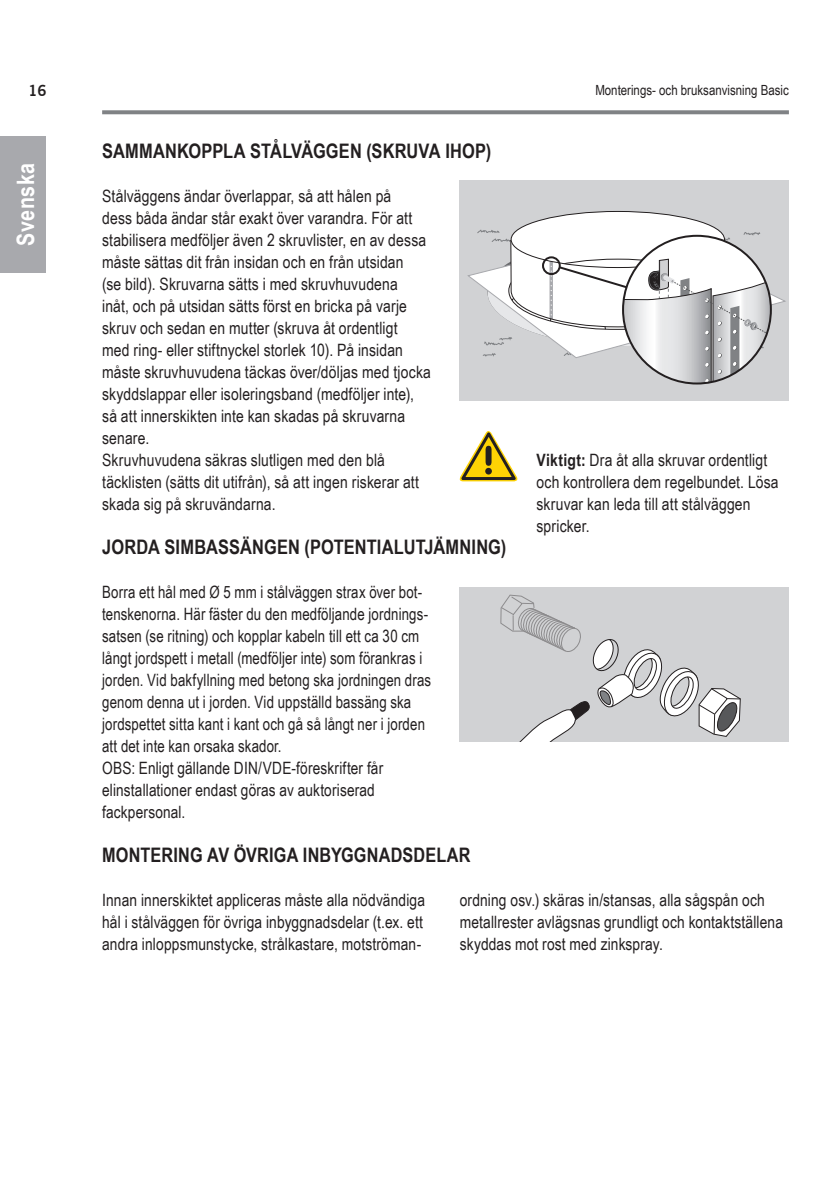
<style>
.page{position:relative;width:840px;height:1191px;background:#fff}
.page>*{position:absolute;margin:0;border:0;box-sizing:border-box;transform-origin:0 0}
.t1{font:700 24px "Arial Narrow";letter-spacing:.02em;color:#fff}
.t2{font:700 20px "Arial Narrow";letter-spacing:.01em;color:#231f20}
.t3{font:17px/22px "Arial Narrow";letter-spacing:.01em;color:#231f20}
.t4{font:17px/22px "Arial Narrow";letter-spacing:.01em;color:#231f20;scale:.95 1}
.t5{font:700 15px "News Gothic BT";color:#231f20}
.t6{font:14px "Arial Narrow";color:#231f20}
.s1{font-weight:700}
</style>
<div class="page">
<svg style="left:102px;top:110px;width:686px;height:4px;background:#898b8d"></svg>
<div style="left:0;top:136px;width:45px;height:136px;background:#a8a9ad"></div>
<div style="left:459px;top:587px;width:329px;height:154px;background:#d1d2d4"></div>
<svg style="left:500px;top:594px;width:240px;height:147px"></svg>
<div style="left:459px;top:180px;width:329px;height:220px;background:#d1d2d4"></div>
<div style="left:511px;top:211px;width:213px;height:56px;background:#fff;border-radius:50%"></div>
<svg style="left:476px;top:226px;width:294px;height:159px"></svg>
<svg style="left:459px;top:431px;width:59px;height:51px"></svg>
<p class="t5" style="left:28px;top:82px;width:20px">16</p>
<p class="t6" style="left:595px;top:80px;width:195px">Monterings- och bruksanvisning Basic</p>
<h1 class="t1" style="left:7px;top:245px;width:84px;rotate:-90deg">Svenska</h1>
<p class="t2" style="left:102px;top:136px;width:390px">SAMMANKOPPLA STÅLVÄGGEN (SKRUVA IHOP)</p>
<p class="t3" style="left:102px;top:184px;width:330px">Stålväggens ändar överlappar, så att hålen på<br>dess båda ändar står exakt över varandra. För att stabilisera medföljer även 2 skruvlister, en av dessa måste sättas dit från insidan och en från utsidan<br>(se bild). Skruvarna sätts i med skruvhuvudena<br>inåt, och på utsidan sätts först en bricka på varje skruv och sedan en mutter (skruva åt ordentligt<br>med ring- eller stiftnyckel storlek 10). På insidan måste skruvhuvudena täckas över/döljas med tjocka skyddslappar eller isoleringsband (medföljer inte), så att innerskikten inte kan skadas på skruvarna senare.<br>Skruvhuvudena säkras slutligen med den blå täcklisten (sätts dit utifrån), så att ingen riskerar att skada sig på skruvändarna.</p>
<p class="t3" style="left:536px;top:448px;width:243px"><span class="s1">Viktigt:</span> Dra åt alla skruvar ordentligt och kontrollera dem regelbundet. Lösa skruvar kan leda till att stålväggen spricker.</p>
<p class="t2" style="left:102px;top:532px;width:405px">JORDA SIMBASSÄNGEN (POTENTIALUTJÄMNING)</p>
<p class="t4" style="left:102px;top:580px;width:347px">Borra ett hål med Ø 5 mm i stålväggen strax över bot&shy;tenskenorna. Här fäster du den medföljande jordnings&shy;satsen (se ritning) och kopplar kabeln till ett ca 30 cm långt jordspett i metall (medföljer inte) som förankras i jorden. Vid bakfyllning med betong ska jordningen dras genom denna ut i jorden. Vid uppställd bassäng ska jordspettet sitta kant i kant och gå så långt ner i jorden att det inte kan orsaka skador.<br>OBS: Enligt gällande DIN/VDE-föreskrifter får elinstallationer endast göras av auktoriserad fackpersonal.</p>
<p class="t2" style="left:102px;top:840px;width:369px">MONTERING AV ÖVRIGA INBYGGNADSDELAR</p>
<p class="t3" style="left:102px;top:888px;width:324px;text-align:justify">Innan innerskiktet appliceras måste alla nödvändiga hål i stålväggen för övriga inbyggnadsdelar (t.ex. ett andra inloppsmunstycke, strålkastare, motströman-</p>
<p class="t3" style="left:459px;top:888px;width:324px">ordning osv.) skäras in/stansas, alla sågspån och metallrester avlägsnas grundligt och kontaktställena skyddas mot rost med zinkspray.</p>
</div>
